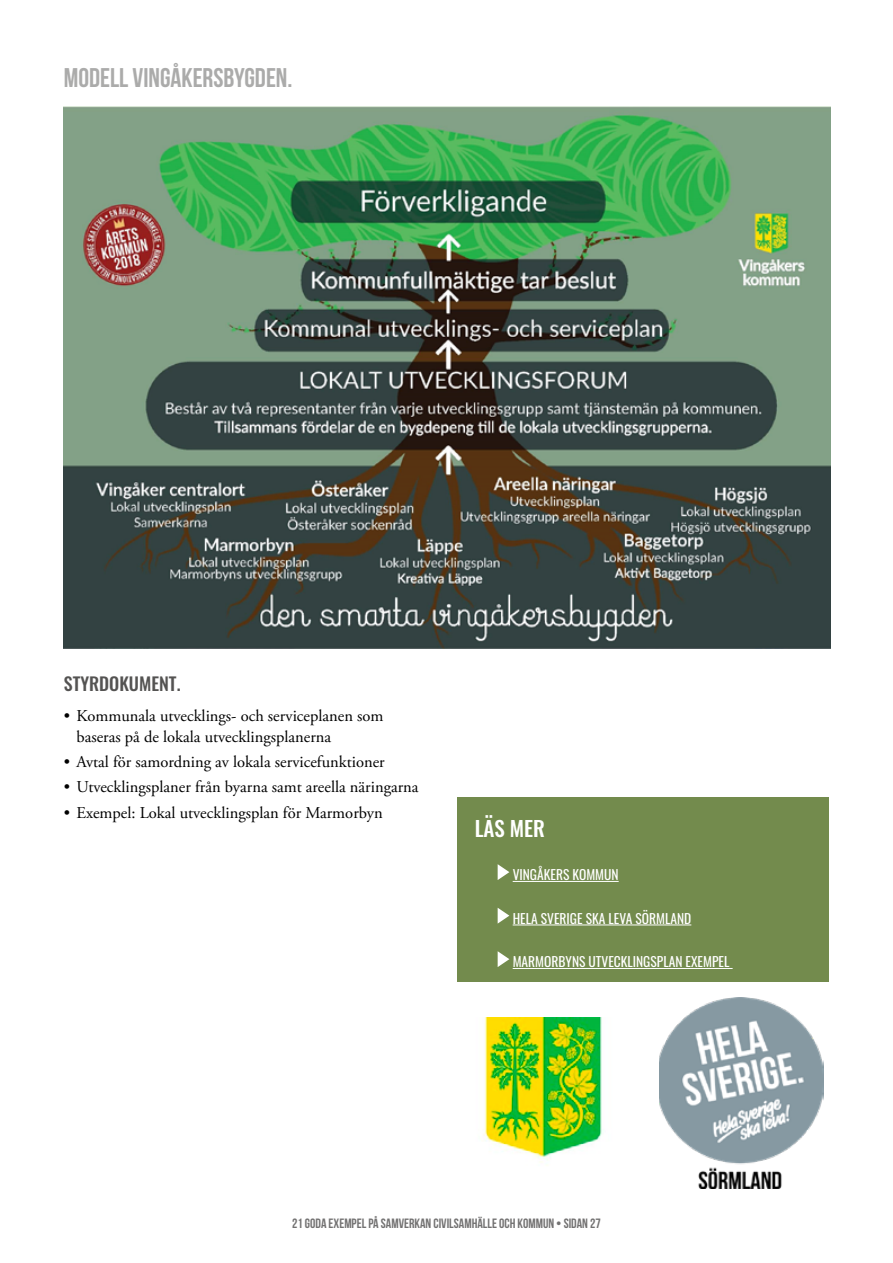
<style>
.page{position:relative;width:893px;height:1263px;background:#fff}
.page>*{position:absolute;margin:0;border:0;box-sizing:border-box;transform-origin:0 0}
.t1{font:700 27px "Bebas Neue";color:#ababaa}
.t2{font:500 21px "Oswald";color:#fff}
.t3{font:500 18px "Oswald";color:#545352}
.t4{font:16.5px/21px "Adobe Garamond Pro";color:#000}
.t5{font:13.5px "Oswald";color:#fff}
.t6{font:700 13.5px "Bebas Neue";color:#727171}
</style>
<div class="page">
<div style="left:458px;top:797px;width:371px;height:185px;background:#738b4d"></div>
<hr style="left:513px;top:881px;width:106px;height:1px;background:#fff">
<hr style="left:513px;top:925px;width:178px;height:1px;background:#fff">
<hr style="left:513px;top:968px;width:220px;height:1px;background:#fff">
<svg style="left:498px;top:864px;width:11px;height:16px"></svg>
<svg style="left:498px;top:908px;width:11px;height:15px"></svg>
<svg style="left:498px;top:951px;width:11px;height:16px"></svg>
<img style="left:64px;top:106px;width:766px;height:542px">
<img style="left:659px;top:997px;width:164px;height:191px">
<img style="left:483px;top:1017px;width:119px;height:145px">
<h1 class="t1" style="left:64px;top:63px;width:230px">MODELL VINGÅKERSBYGDEN.</h1>
<p class="t3" style="left:64px;top:674px;width:118px">STYRDOKUMENT.</p>
<p class="t4" style="left:77px;top:706px;width:308px;text-indent:-13px">• Kommunala utvecklings- och serviceplanen som baseras på de lokala utvecklingsplanerna</p>
<p class="t4" style="left:64px;top:752px;width:322px">• Avtal för samordning av lokala servicefunktioner</p>
<p class="t4" style="left:64px;top:777px;width:356px">• Utvecklingsplaner från byarna samt areella näringarna</p>
<p class="t4" style="left:64px;top:802px;width:321px">• Exempel: Lokal utvecklingsplan för Marmorbyn</p>
<p class="t2" style="left:475px;top:817px;width:72px">LÄS MER</p>
<p class="t5" style="left:513px;top:862px;width:108px">VINGÅKERS KOMMUN</p>
<p class="t5" style="left:513px;top:906px;width:180px">HELA SVERIGE SKA LEVA SÖRMLAND</p>
<p class="t5" style="left:513px;top:949px;width:218px">MARMORBYNS UTVECKLINGSPLAN EXEMPEL</p>
<p class="t6" style="left:292px;top:1216px;width:310px">21 GODA EXEMPEL PÅ SAMVERKAN CIVILSAMHÄLLE OCH KOMMUN • SIDAN 27</p>
</div>
